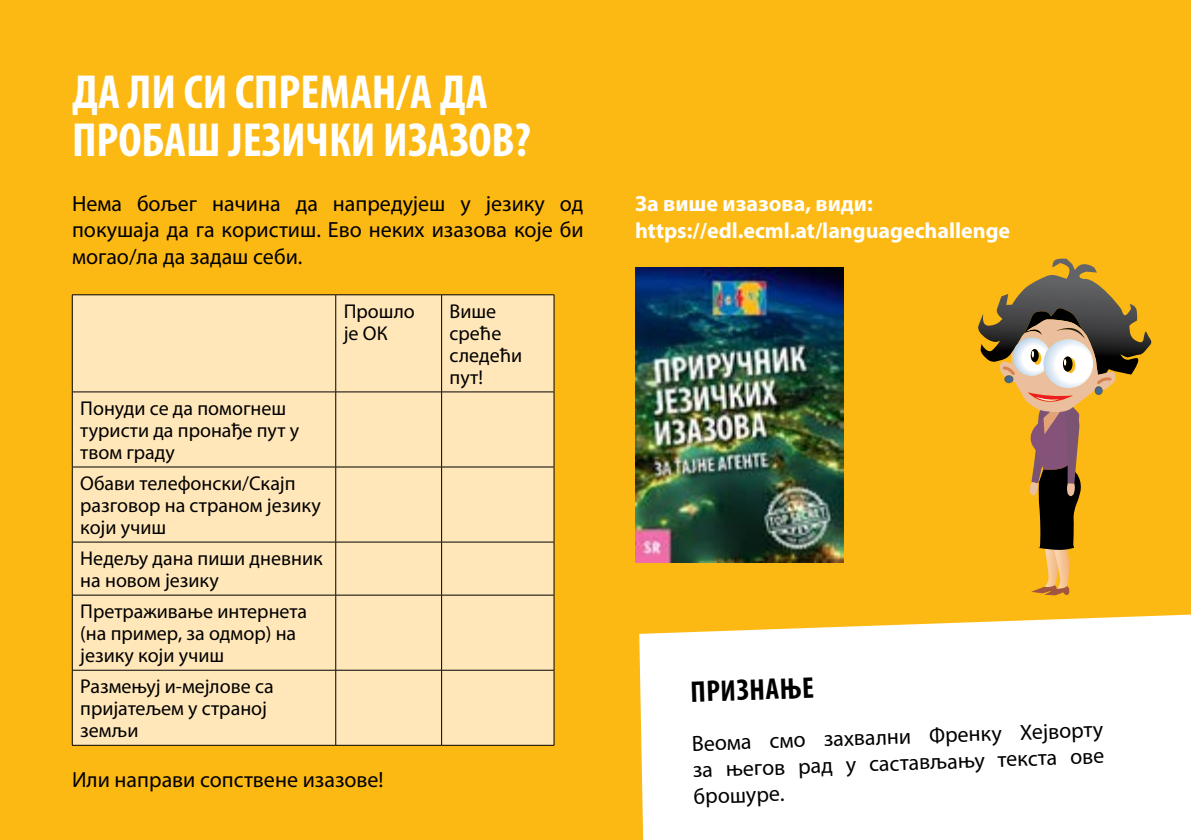
<style>
.page{position:relative;width:1191px;height:840px;background:#fff}
.page>*{position:absolute;margin:0;border:0;box-sizing:border-box;transform-origin:0 0}
.t1{font:700 condensed 48px/48px "Myriad Pro";color:#fff}
.t2{font:700 condensed 30px "Myriad Pro";color:#000}
.t3{font:22px/26.4px "Myriad Pro";color:#000;text-align:justify}
.t4{font:700 22px/26.4px "Myriad Pro";color:#fff}
.t5{font:20px/22px "Myriad Pro";color:#000}
</style>
<div class="page">
<div style="left:0;top:0;width:643px;height:839px;background:#fdb913"></div>
<div style="left:73px;top:295px;width:481px;height:449px;background:#ffe7b9"></div>
<hr style="left:72px;top:294px;width:264px;height:1px;background:#000">
<hr style="left:72px;top:295px;width:1px;height:96px;background:#000">
<hr style="left:336px;top:294px;width:105px;height:1px;background:#000">
<hr style="left:335px;top:295px;width:1px;height:96px;background:#000">
<hr style="left:441px;top:294px;width:113px;height:1px;background:#000">
<hr style="left:441px;top:295px;width:1px;height:96px;background:#000">
<hr style="left:554px;top:295px;width:1px;height:96px;background:#000">
<hr style="left:72px;top:391px;width:264px;height:1px;background:#000">
<hr style="left:72px;top:392px;width:1px;height:74px;background:#000">
<hr style="left:336px;top:391px;width:105px;height:1px;background:#000">
<hr style="left:335px;top:392px;width:1px;height:74px;background:#000">
<hr style="left:441px;top:391px;width:113px;height:1px;background:#000">
<hr style="left:441px;top:392px;width:1px;height:74px;background:#000">
<hr style="left:554px;top:392px;width:1px;height:74px;background:#000">
<hr style="left:72px;top:466px;width:264px;height:1px;background:#000">
<hr style="left:72px;top:467px;width:1px;height:74px;background:#000">
<hr style="left:336px;top:466px;width:105px;height:1px;background:#000">
<hr style="left:335px;top:467px;width:1px;height:74px;background:#000">
<hr style="left:441px;top:466px;width:113px;height:1px;background:#000">
<hr style="left:441px;top:467px;width:1px;height:74px;background:#000">
<hr style="left:554px;top:467px;width:1px;height:74px;background:#000">
<hr style="left:72px;top:541px;width:264px;height:1px;background:#000">
<hr style="left:72px;top:542px;width:1px;height:52px;background:#000">
<hr style="left:336px;top:541px;width:105px;height:1px;background:#000">
<hr style="left:335px;top:542px;width:1px;height:52px;background:#000">
<hr style="left:441px;top:541px;width:113px;height:1px;background:#000">
<hr style="left:441px;top:542px;width:1px;height:52px;background:#000">
<hr style="left:554px;top:542px;width:1px;height:52px;background:#000">
<hr style="left:72px;top:594px;width:264px;height:1px;background:#000">
<hr style="left:72px;top:595px;width:1px;height:74px;background:#000">
<hr style="left:336px;top:594px;width:105px;height:1px;background:#000">
<hr style="left:335px;top:595px;width:1px;height:74px;background:#000">
<hr style="left:441px;top:594px;width:113px;height:1px;background:#000">
<hr style="left:441px;top:595px;width:1px;height:74px;background:#000">
<hr style="left:554px;top:595px;width:1px;height:74px;background:#000">
<hr style="left:72px;top:669px;width:264px;height:1px;background:#000">
<hr style="left:72px;top:670px;width:1px;height:74px;background:#000">
<hr style="left:336px;top:669px;width:105px;height:1px;background:#000">
<hr style="left:335px;top:670px;width:1px;height:74px;background:#000">
<hr style="left:441px;top:669px;width:113px;height:1px;background:#000">
<hr style="left:441px;top:670px;width:1px;height:74px;background:#000">
<hr style="left:554px;top:670px;width:1px;height:74px;background:#000">
<hr style="left:72px;top:744px;width:264px;height:1px;background:#000">
<hr style="left:336px;top:744px;width:105px;height:1px;background:#000">
<hr style="left:441px;top:744px;width:113px;height:1px;background:#000">
<div style="left:585px;top:0;width:606px;height:634px;background:#fdb913"></div>
<svg style="left:977px;top:258px;width:174px;height:337px;background:#cb9a31"></svg>
<img style="left:635px;top:268px;width:208px;height:293px">
<h1 class="t1" style="left:72px;top:67px;width:460px">ДА ЛИ СИ СПРЕМАН/А ДА<br>ПРОБАШ ЈЕЗИЧКИ ИЗАЗОВ?</h1>
<p class="t3" style="left:72px;top:190px;width:513px">Нема бољег начина да напредујеш у језику од покушаја да га користиш. Ево неких изазова које би могао/ла да задаш себи.</p>
<p class="t5" style="left:344px;top:299px;width:73px">Прошло је ОК</p>
<p class="t5" style="left:449px;top:299px;width:74px">Више среће следећи пут!</p>
<p class="t5" style="left:80px;top:396px;width:220px">Понуди се да помогнеш туристи да пронађе пут у твом граду</p>
<p class="t5" style="left:80px;top:471px;width:242px">Обави телефонски/Скајп разговор на страном језику који учиш</p>
<p class="t5" style="left:80px;top:546px;width:244px">Недељу дана пиши дневник на новом језику</p>
<p class="t5" style="left:80px;top:599px;width:228px">Претраживање интернета (на пример, за одмор) на језику који учиш</p>
<p class="t5" style="left:80px;top:674px;width:195px">Размењуј и-мејлове са пријатељем у страној земљи</p>
<p class="t3" style="left:72px;top:765px;width:313px">Или направи сопствене изазове!</p>
<p class="t4" style="left:635px;top:190px;width:376px">За више изазова, види: https://edl.ecml.at/languagechallenge</p>
<h2 class="t2" style="left:689px;top:672px;width:125px;rotate:-2deg">ПРИЗНАЊЕ</h2>
<p class="t3" style="left:691px;top:729px;width:413px;rotate:-2deg">Веома смо захвални Френку Хејворту за његов рад у састављању текста ове брошуре.</p>
</div>
